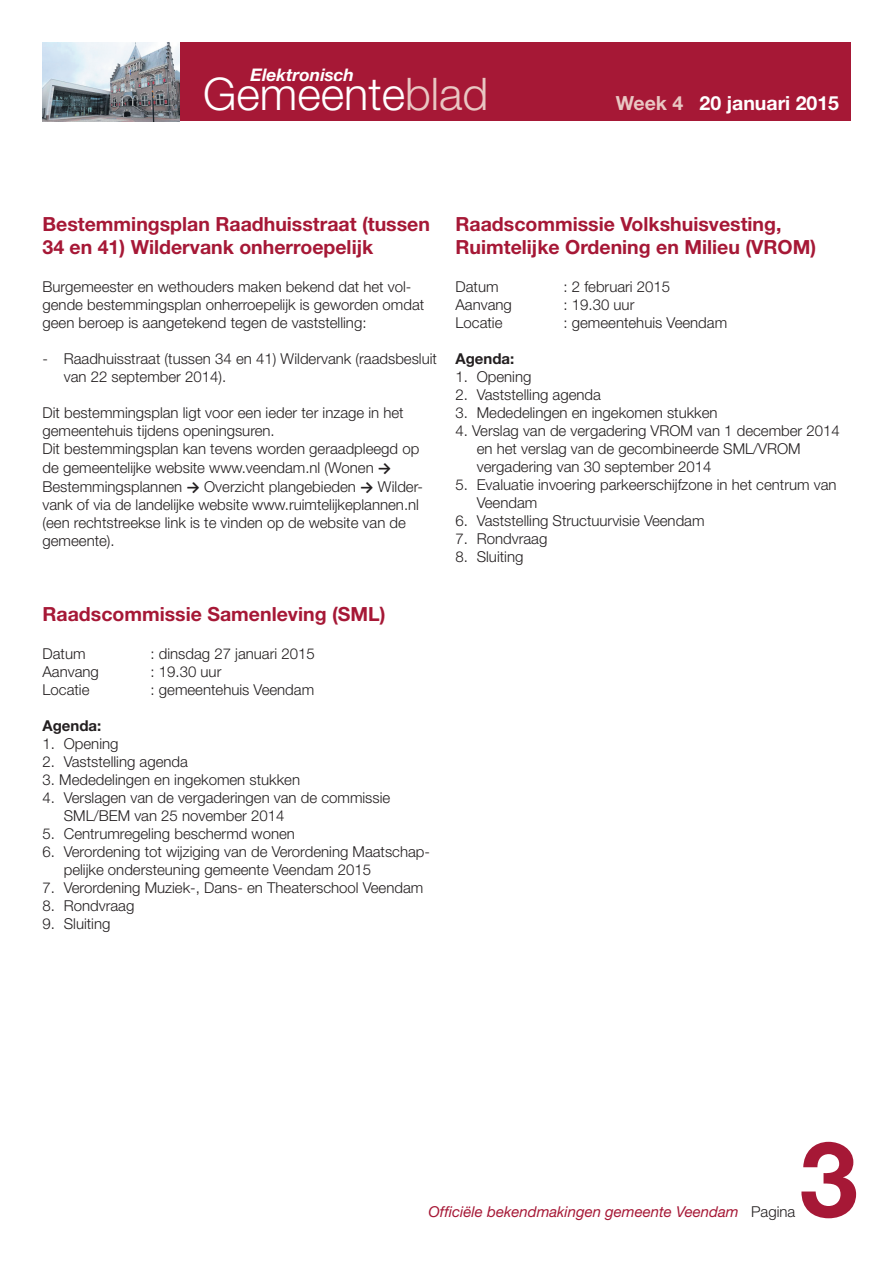
<style>
.page{position:relative;width:893px;height:1263px;background:#fff}
.page>*{position:absolute;margin:0;border:0;box-sizing:border-box;transform-origin:0 0}
.t1{font:700 105px "Helvetica Neue LT Std";color:#a61836}
.t2{font:300 45px "Helvetica Neue LT Std";color:#fff}
.t3{font:700 19.5px/23.4px "Helvetica Neue LT Std";color:#a61836}
.t4{font:700 19.5px "Helvetica Neue LT Std";color:#fff}
.t5{font:italic 700 17.4px "Helvetica Neue LT Std";color:#fff}
.t6{font:300 15px/18px "Helvetica Neue LT Std";color:#231f20}
.t7{font:italic 15px "Helvetica Neue LT Std";color:#a61836}
.t8{font:700 15px "Helvetica Neue LT Std";color:#231f20}
.s1{color:#e9c7c3}
.s2{font-family:"Calibri";font-weight:700}
.s3{font-weight:300;font-style:normal;color:#231f20}
</style>
<div class="page">
<div style="left:43px;top:43px;width:807px;height:78px;background:#a61836"></div>
<img style="left:43px;top:43px;width:137px;height:78px">
<p class="t5" style="left:250px;top:68px;width:105px">Elektronisch</p>
<h2 class="t2" style="left:203px;top:78px;width:287px">Gemeente<span class="s1">blad</span></h2>
<h3 class="t4" style="left:616px;top:97px;width:225px"><span class="s1">Week 4</span> 20 januari 2015</h3>
<h3 class="t3" style="left:43px;top:214px;width:389px">Bestemmingsplan Raadhuisstraat (tussen<br>34 en 41) Wildervank onherroepelijk</h3>
<p class="t6" style="left:43px;top:279px;width:383px">Burgemeester en wethouders maken bekend dat het vol&shy;gende bestemmingsplan onherroepelijk is geworden omdat geen beroep is aangetekend tegen de vaststelling:</p>
<p class="t6" style="left:64px;top:351px;width:375px;text-indent:-21px">- Raadhuisstraat (tussen 34 en 41) Wildervank (raadsbesluit van 22 september 2014).</p>
<p class="t6" style="left:43px;top:405px;width:382px">Dit bestemmingsplan ligt voor een ieder ter inzage in het gemeentehuis tijdens openingsuren.<br>Dit bestemmingsplan kan tevens worden geraadpleegd op de gemeentelijke website www.veendam.nl (Wonen <span class="s2">→ </span>Bestemmingsplannen <span class="s2">→</span> Overzicht plangebieden <span class="s2">→</span> Wilder&shy;vank of via de landelijke website www.ruimtelijkeplannen.nl (een rechtstreekse link is te vinden op de website van de gemeente).</p>
<h3 class="t3" style="left:43px;top:604px;width:344px">Raadscommissie Samenleving (SML)</h3>
<p class="t6" style="left:43px;top:646px;width:45px">Datum</p>
<p class="t6" style="left:151px;top:646px;width:166px">: dinsdag 27 januari 2015</p>
<p class="t6" style="left:43px;top:664px;width:58px">Aanvang</p>
<p class="t6" style="left:151px;top:664px;width:72px">: 19.30 uur</p>
<p class="t6" style="left:43px;top:682px;width:48px">Locatie</p>
<p class="t6" style="left:151px;top:682px;width:165px">: gemeentehuis Veendam</p>
<p class="t8" style="left:43px;top:720px;width:60px">Agenda:</p>
<p class="t6" style="left:43px;top:736px;width:77px">1. Opening</p>
<p class="t6" style="left:43px;top:754px;width:147px">2. Vaststelling agenda</p>
<p class="t6" style="left:43px;top:772px;width:259px">3. Mededelingen en ingekomen stukken</p>
<p class="t6" style="left:64px;top:790px;width:328px;text-indent:-21px">4. Verslagen van de vergaderingen van de commissie<br>SML/BEM van 25 november 2014</p>
<p class="t6" style="left:43px;top:826px;width:254px">5. Centrumregeling beschermd wonen</p>
<p class="t6" style="left:64px;top:844px;width:368px;text-indent:-21px">6. Verordening tot wijziging van de Verordening Maatschap&shy;pelijke ondersteuning gemeente Veendam 2015</p>
<p class="t6" style="left:43px;top:880px;width:382px">7. Verordening Muziek-, Dans- en Theaterschool Veendam</p>
<p class="t6" style="left:43px;top:898px;width:93px">8. Rondvraag</p>
<p class="t6" style="left:43px;top:916px;width:69px">9. Sluiting</p>
<h3 class="t3" style="left:455px;top:214px;width:362px">Raadscommissie Volkshuisvesting,<br>Ruimtelijke Ordening en Milieu (VROM)</h3>
<p class="t6" style="left:455px;top:279px;width:45px">Datum</p>
<p class="t6" style="left:563px;top:279px;width:108px">: 2 februari 2015</p>
<p class="t6" style="left:455px;top:297px;width:58px">Aanvang</p>
<p class="t6" style="left:563px;top:297px;width:72px">: 19.30 uur</p>
<p class="t6" style="left:455px;top:315px;width:48px">Locatie</p>
<p class="t6" style="left:563px;top:315px;width:165px">: gemeentehuis Veendam</p>
<p class="t8" style="left:455px;top:354px;width:60px">Agenda:</p>
<p class="t6" style="left:455px;top:369px;width:77px">1. Opening</p>
<p class="t6" style="left:455px;top:387px;width:147px">2. Vaststelling agenda</p>
<p class="t6" style="left:455px;top:405px;width:264px">3. Mededelingen en ingekomen stukken</p>
<p class="t6" style="left:477px;top:423px;width:365px;text-indent:-21px">4. Verslag van de vergadering VROM van 1 december 2014 en het verslag van de gecombineerde SML/VROM vergadering van 30 september 2014</p>
<p class="t6" style="left:477px;top:477px;width:361px;text-indent:-21px">5. Evaluatie invoering parkeerschijfzone in het centrum van<br>Veendam</p>
<p class="t6" style="left:455px;top:513px;width:251px">6. Vaststelling Structuurvisie Veendam</p>
<p class="t6" style="left:455px;top:531px;width:93px">7. Rondvraag</p>
<p class="t6" style="left:455px;top:549px;width:69px">8. Sluiting</p>
<h1 class="t1" style="left:800px;top:1142px;width:60px">3</h1>
<p class="t7" style="left:429px;top:1206px;width:368px">Officiële bekendmakingen gemeente Veendam <span class="s3">Pagina</span></p>
</div>
